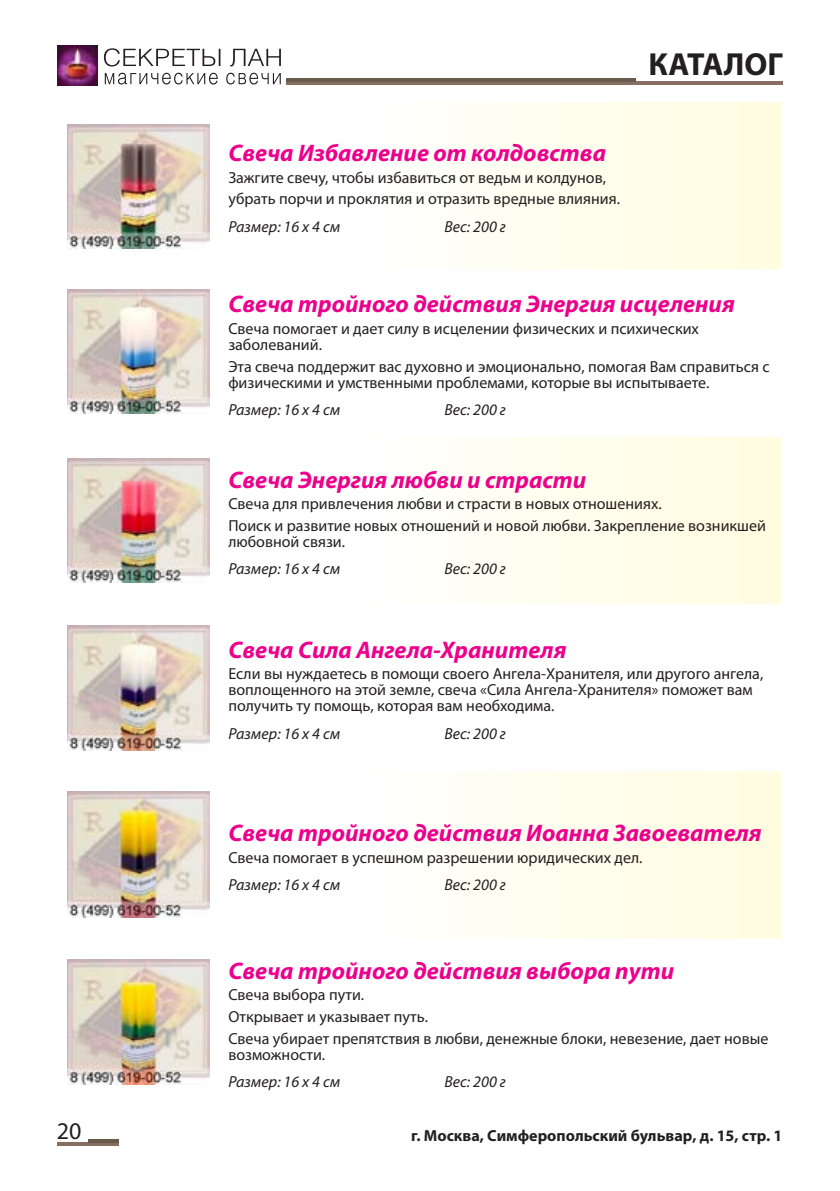
<style>
.page{position:relative;width:840px;height:1191px;background:#fff}
.page>*{position:absolute;margin:0;border:0;box-sizing:border-box;transform-origin:0 0}
.t1{font:700 32px "Myriad Pro";color:#231f20}
.t2{font:italic 700 24px "Myriad Pro";color:#ec008c}
.t3{font:24px "Myriad Pro";color:#231f20}
.t4{font:16px/21.6px "Myriad Pro";color:#231f20}
.t5{font:italic 16px "Myriad Pro";color:#231f20}
.t6{font:700 16px "Myriad Pro";color:#231f20}
</style>
<div class="page">
<svg style="left:104px;top:48px;width:116px;height:18px"></svg>
<svg style="left:230px;top:49px;width:51px;height:17px"></svg>
<svg style="left:105px;top:73px;width:175px;height:11px"></svg>
<img style="left:57px;top:46px;width:41px;height:39px">
<svg style="left:286px;top:81px;width:496px;height:4px;fill:#886e60"></svg>
<hr style="left:57px;top:1142px;width:62px;height:3px;background:#886e60">
<hr style="left:286px;top:78px;width:350px;height:3px;background:#695b4c">
<svg style="left:88px;top:1139px;width:31px;height:3px"></svg>
<svg style="left:472px;top:102px;width:308px;height:836px"></svg>
<img style="left:68px;top:124px;width:141px;height:124px">
<img style="left:67px;top:289px;width:143px;height:125px">
<img style="left:67px;top:458px;width:143px;height:125px">
<img style="left:67px;top:625px;width:143px;height:125px">
<img style="left:67px;top:791px;width:143px;height:126px">
<img style="left:67px;top:959px;width:143px;height:125px">
<h2 class="t2" style="left:228px;top:137px;width:379px">Свеча Избавление от колдовства</h2>
<p class="t4" style="left:228px;top:166px;width:393px">Зажгите свечу, чтобы избавиться от ведьм и колдунов, убрать порчи и проклятия и отразить вредные влияния.</p>
<p class="t5" style="left:228px;top:216px;width:114px">Размер: 16 х 4 см</p>
<p class="t5" style="left:444px;top:216px;width:63px">Вес: 200 г</p>
<h1 class="t1" style="left:648px;top:43px;width:136px">КАТАЛОГ</h1>
<h2 class="t2" style="left:228px;top:288px;width:507px">Свеча тройного действия Энергия исцеления</h2>
<p class="t4" style="left:228px;top:320px;width:472px;line-height:16px">Свеча помогает и дает силу в исцелении физических и психических заболеваний.</p>
<p class="t4" style="left:228px;top:358px;width:542px;line-height:16px">Эта свеча поддержит вас духовно и эмоционально, помогая Вам справиться с физическими и умственными проблемами, которые вы испытываете.</p>
<p class="t5" style="left:228px;top:400px;width:114px">Размер: 16 х 4 см</p>
<p class="t5" style="left:444px;top:400px;width:63px">Вес: 200 г</p>
<h2 class="t2" style="left:228px;top:464px;width:359px">Свеча Энергия любви и страсти</h2>
<p class="t4" style="left:228px;top:493px;width:538px">Свеча для привлечения любви и страсти в новых отношениях.<br>Поиск и развитие новых отношений и новой любви. Закрепление возникшей</p>
<p class="t4" style="left:228px;top:530px;width:118px">любовной связи.</p>
<p class="t5" style="left:228px;top:559px;width:114px">Размер: 16 х 4 см</p>
<p class="t5" style="left:444px;top:559px;width:63px">Вес: 200 г</p>
<h2 class="t2" style="left:228px;top:634px;width:339px">Свеча Сила Ангела-Хранителя</h2>
<p class="t4" style="left:228px;top:665px;width:536px;line-height:16px">Если вы нуждаетесь в помощи своего Ангела-Хранителя, или другого ангела, воплощенного на этой земле, свеча «Сила Ангела-Хранителя» поможет вам получить ту помощь, которая вам необходима.</p>
<p class="t5" style="left:228px;top:723px;width:114px">Размер: 16 х 4 см</p>
<p class="t5" style="left:444px;top:723px;width:63px">Вес: 200 г</p>
<h2 class="t2" style="left:228px;top:817px;width:534px">Свеча тройного действия Иоанна Завоевателя</h2>
<p class="t4" style="left:228px;top:846px;width:415px">Свеча помогает в успешном разрешении юридических дел.</p>
<p class="t5" style="left:228px;top:874px;width:114px">Размер: 16 х 4 см</p>
<p class="t5" style="left:444px;top:874px;width:63px">Вес: 200 г</p>
<h2 class="t2" style="left:228px;top:955px;width:447px">Свеча тройного действия выбора пути</h2>
<p class="t4" style="left:228px;top:983px;width:541px">Свеча выбора пути.<br>Открывает и указывает путь.<br>Свеча убирает препятствия в любви, денежные блоки, невезение, дает новые</p>
<p class="t4" style="left:228px;top:1043px;width:98px">возможности.</p>
<p class="t5" style="left:228px;top:1071px;width:114px">Размер: 16 х 4 см</p>
<p class="t5" style="left:444px;top:1071px;width:63px">Вес: 200 г</p>
<h2 class="t3" style="left:57px;top:1115px;width:26px">20</h2>
<p class="t6" style="left:411px;top:1125px;width:373px">г. Москва, Симферопольский бульвар, д. 15, стр. 1</p>
</div>
